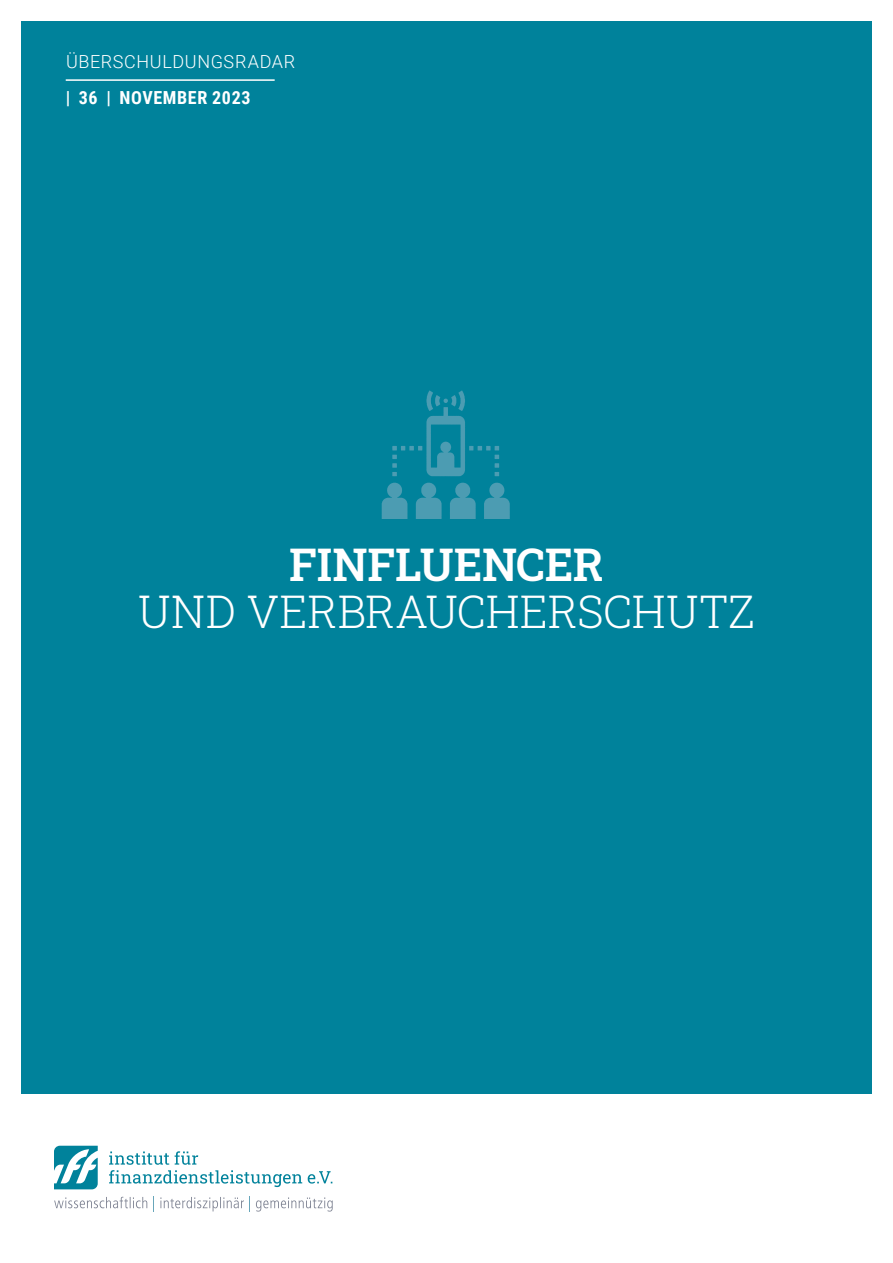
<style>
.page{position:relative;width:893px;height:1263px;background:#fff}
.page>*{position:absolute;margin:0;border:0;box-sizing:border-box;transform-origin:0 0}
.t1{font:300 45px "Roboto Slab";letter-spacing:-.005em;color:#fff}
.t2{font:600 45px "Roboto Slab";letter-spacing:-.005em;color:#fff}
.t3{font:300 18px "Roboto";letter-spacing:.035em;color:#fff}
.t4{font:700 18px "Roboto Condensed";letter-spacing:.035em;color:#fff}
</style>
<div class="page">
<div style="left:21px;top:21px;width:850px;height:1072px;background:#00829b"></div>
<hr style="left:66px;top:79px;width:209px;height:2px;background:#fff">
<img style="left:381px;top:391px;width:129px;height:127px">
<svg style="left:54px;top:1146px;width:44px;height:43px"></svg>
<svg style="left:109px;top:1151px;width:223px;height:36px"></svg>
<svg style="left:256px;top:1197px;width:77px;height:14px"></svg>
<svg style="left:160px;top:1197px;width:90px;height:15px"></svg>
<svg style="left:153px;top:1197px;width:1px;height:15px"></svg>
<svg style="left:54px;top:1197px;width:93px;height:11px"></svg>
<p class="t3" style="left:66px;top:48px;width:231px">ÜBERSCHULDUNGSRADAR</p>
<p class="t4" style="left:66px;top:85px;width:186px">| 36 | NOVEMBER 2023</p>
<p class="t2" style="left:289px;top:534px;width:316px">FINFLUENCER</p>
<p class="t1" style="left:138px;top:581px;width:618px">UND VERBRAUCHERSCHUTZ</p>
</div>
